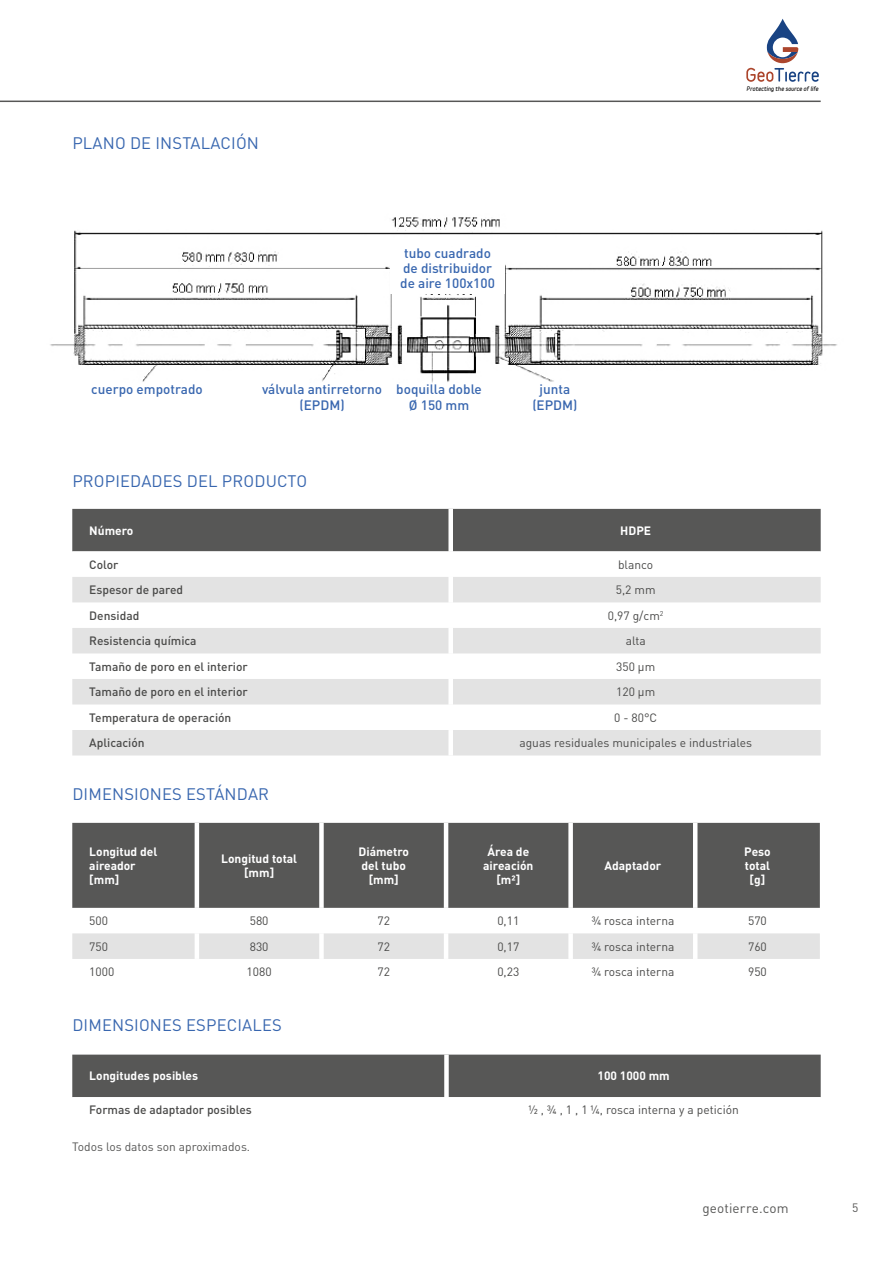
<style>
.page{position:relative;width:893px;height:1263px;background:#fff}
.page>*{position:absolute;margin:0;border:0;box-sizing:border-box;transform-origin:0 0}
.t1{font:16.5px "DIN Pro";letter-spacing:.01em;color:#3866af}
.t2{font:500 13.5px/16.2px "DIN Pro";color:#3866af;text-align:center}
.t3{font:13.5px "DIN Pro";letter-spacing:.01em;color:#575756}
.t4{font:12px "DIN Pro";color:#4a4a49}
.t5{font:500 12px "DIN Pro";color:#4a4a49}
.t6{font:700 12px/14.4px "DIN Pro";color:#fff;text-align:center}
.t7{font:12px "DIN Pro";color:#575756}
.t8{font:italic 900 5.55px "Variable";color:#000}
</style>
<div class="page">
<hr style="left:0;top:101px;width:821px;height:1px;background:#575756">
<svg style="left:746px;top:19px;width:73px;height:63px"></svg>
<img style="left:50px;top:217px;width:787px;height:166px">
<div style="left:390px;top:247px;width:115px;height:47px;background:#fff"></div>
<div style="left:72px;top:1054px;width:749px;height:43px;background:#575756"></div>
<div style="left:444px;top:1054px;width:5px;height:43px;background:#fff"></div>
<div style="left:72px;top:823px;width:748px;height:85px;background:#575756"></div>
<div style="left:72px;top:933px;width:748px;height:26px;background:#e3e3e3"></div>
<hr style="left:195px;top:823px;width:4px;height:85px;background:#fff">
<div style="left:319px;top:823px;width:5px;height:85px;background:#fff"></div>
<hr style="left:444px;top:823px;width:4px;height:85px;background:#fff">
<hr style="left:195px;top:933px;width:4px;height:26px;background:#fff">
<div style="left:319px;top:933px;width:5px;height:26px;background:#fff"></div>
<hr style="left:444px;top:933px;width:4px;height:26px;background:#fff">
<div style="left:568px;top:823px;width:5px;height:85px;background:#fff"></div>
<hr style="left:693px;top:823px;width:4px;height:85px;background:#fff">
<div style="left:568px;top:933px;width:5px;height:26px;background:#fff"></div>
<hr style="left:693px;top:933px;width:4px;height:26px;background:#fff">
<div style="left:72px;top:509px;width:749px;height:42px;background:#575756"></div>
<svg style="left:72px;top:551px;width:749px;height:1px"></svg>
<svg style="left:72px;top:577px;width:749px;height:178px;fill:#e3e3e3"></svg>
<div style="left:448px;top:509px;width:5px;height:42px;background:#fff"></div>
<div style="left:448px;top:551px;width:5px;height:26px;background:#fff"></div>
<div style="left:448px;top:577px;width:5px;height:25px;background:#fff"></div>
<div style="left:448px;top:602px;width:5px;height:26px;background:#fff"></div>
<div style="left:448px;top:628px;width:5px;height:25px;background:#fff"></div>
<div style="left:448px;top:653px;width:5px;height:26px;background:#fff"></div>
<div style="left:448px;top:679px;width:5px;height:25px;background:#fff"></div>
<div style="left:448px;top:704px;width:5px;height:26px;background:#fff"></div>
<div style="left:448px;top:730px;width:5px;height:25px;background:#fff"></div>
<h1 class="t1" style="left:72px;top:131px;width:188px">PLANO DE INSTALACIÓN</h1>
<p class="t2" style="left:400px;top:245px;width:96px;line-height:15px;text-align:left">tubo cuadrado de distribuidor de aire 100x100</p>
<p class="t2" style="left:91px;top:381px;width:113px">cuerpo empotrado</p>
<p class="t2" style="left:262px;top:381px;width:122px">válvula antirretorno (EPDM)</p>
<p class="t2" style="left:396px;top:381px;width:87px">boquilla doble<br>Ø 150 mm</p>
<h1 class="t1" style="left:72px;top:470px;width:236px">PROPIEDADES DEL PRODUCTO</h1>
<p class="t2" style="left:532px;top:381px;width:47px">junta (EPDM)</p>
<p class="t8" style="left:747px;top:85px;width:73px">Protecting the source of life</p>
<p class="t6" style="left:89px;top:523px;width:46px">Número</p>
<p class="t6" style="left:620px;top:523px;width:32px">HDPE</p>
<p class="t5" style="left:89px;top:556px;width:31px">Color</p>
<p class="t4" style="left:618px;top:556px;width:37px">blanco</p>
<p class="t5" style="left:89px;top:582px;width:95px">Espesor de pared</p>
<p class="t4" style="left:616px;top:582px;width:41px">5,2 mm</p>
<p class="t5" style="left:89px;top:607px;width:52px">Densidad</p>
<p class="t4" style="left:608px;top:607px;width:57px">0,97 g/cm<sup>2</sup></p>
<p class="t5" style="left:89px;top:633px;width:109px">Resistencia química</p>
<p class="t4" style="left:626px;top:633px;width:22px">alta</p>
<p class="t5" style="left:89px;top:658px;width:160px">Tamaño de poro en el interior</p>
<p class="t4" style="left:616px;top:658px;width:41px">350 μm</p>
<p class="t5" style="left:89px;top:684px;width:160px">Tamaño de poro en el interior</p>
<p class="t4" style="left:616px;top:684px;width:41px">120 μm</p>
<p class="t5" style="left:89px;top:709px;width:144px">Temperatura de operación</p>
<p class="t4" style="left:614px;top:709px;width:45px">0 - 80°C</p>
<p class="t5" style="left:89px;top:735px;width:57px">Aplicación</p>
<p class="t4" style="left:519px;top:735px;width:234px">aguas residuales municipales e industriales</p>
<h1 class="t1" style="left:72px;top:783px;width:198px">DIMENSIONES ESTÁNDAR</h1>
<p class="t6" style="left:89px;top:843px;width:70px;text-align:left">Longitud del aireador [mm]</p>
<p class="t6" style="left:221px;top:851px;width:78px">Longitud total [mm]</p>
<p class="t6" style="left:358px;top:843px;width:52px">Diámetro del tubo [mm]</p>
<p class="t6" style="left:483px;top:843px;width:52px">Área de aireación [m²]</p>
<p class="t6" style="left:604px;top:858px;width:58px">Adaptador</p>
<p class="t6" style="left:744px;top:843px;width:28px">Peso total [g]</p>
<p class="t4" style="left:89px;top:913px;width:20px">500</p>
<p class="t4" style="left:250px;top:913px;width:20px">580</p>
<p class="t4" style="left:377px;top:913px;width:14px">72</p>
<p class="t4" style="left:497px;top:913px;width:23px">0,11</p>
<p class="t4" style="left:591px;top:913px;width:84px">¾ rosca interna</p>
<p class="t4" style="left:748px;top:913px;width:20px">570</p>
<p class="t4" style="left:89px;top:938px;width:20px">750</p>
<p class="t4" style="left:250px;top:938px;width:20px">830</p>
<p class="t4" style="left:377px;top:938px;width:14px">72</p>
<p class="t4" style="left:497px;top:938px;width:23px">0,17</p>
<p class="t4" style="left:591px;top:938px;width:84px">¾ rosca interna</p>
<p class="t4" style="left:748px;top:938px;width:20px">760</p>
<p class="t4" style="left:89px;top:964px;width:27px">1000</p>
<p class="t4" style="left:247px;top:964px;width:27px">1080</p>
<p class="t4" style="left:377px;top:964px;width:14px">72</p>
<p class="t4" style="left:497px;top:964px;width:23px">0,23</p>
<p class="t4" style="left:591px;top:964px;width:84px">¾ rosca interna</p>
<p class="t4" style="left:748px;top:964px;width:20px">950</p>
<h1 class="t1" style="left:72px;top:1014px;width:211px">DIMENSIONES ESPECIALES</h1>
<p class="t6" style="left:89px;top:1068px;width:110px">Longitudes posibles</p>
<p class="t6" style="left:597px;top:1068px;width:74px">100 1000 mm</p>
<p class="t5" style="left:89px;top:1102px;width:164px">Formas de adaptador posibles</p>
<p class="t4" style="left:528px;top:1102px;width:212px">½ , ¾ , 1 , 1 ¼, rosca interna y a petición</p>
<p class="t7" style="left:72px;top:1138px;width:179px">Todos los datos son aproximados.</p>
<p class="t3" style="left:702px;top:1199px;width:88px">geotierre.com</p>
<p class="t7" style="left:852px;top:1200px;width:8px">5</p>
</div>
